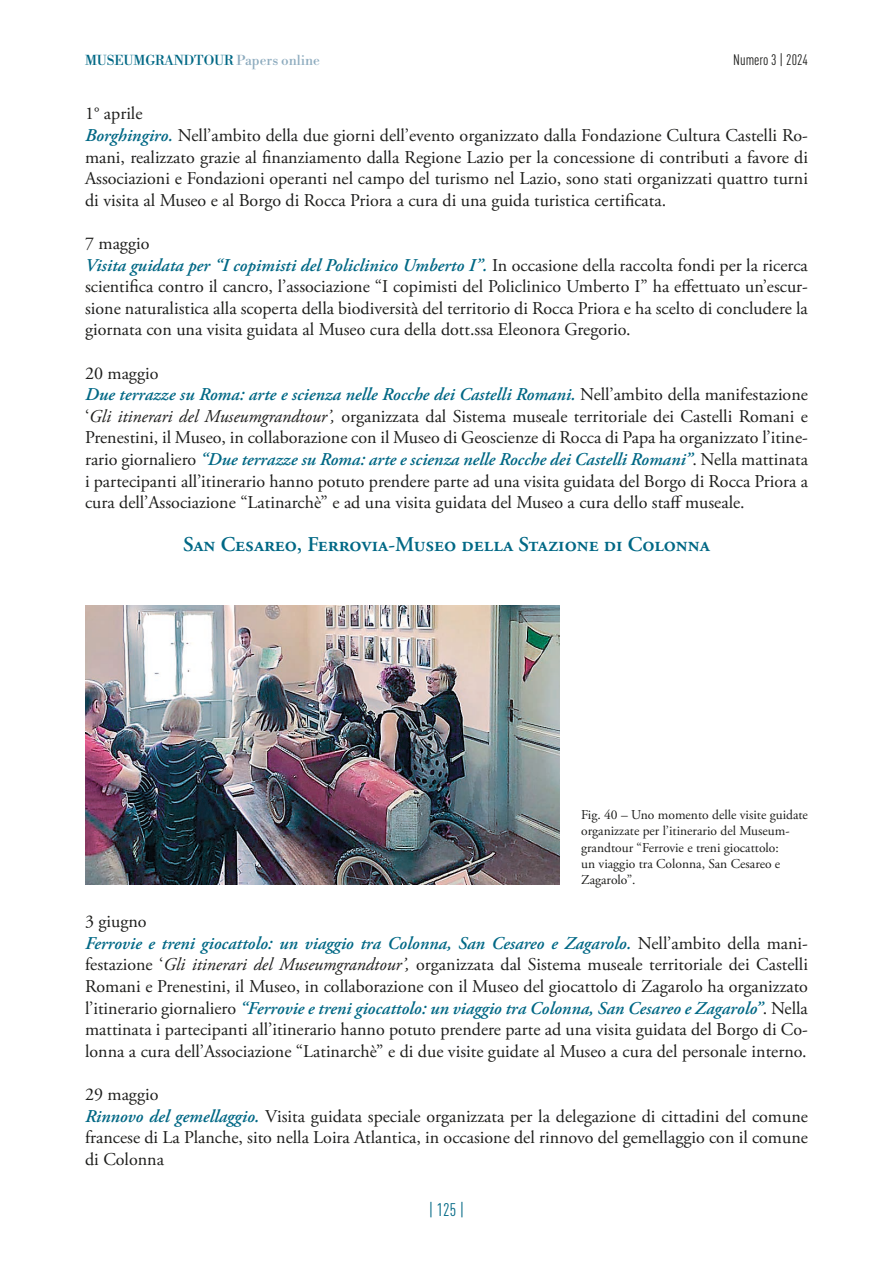
<style>
.page{position:relative;width:893px;height:1263px;background:#fff}
.page>*{position:absolute;margin:0;border:0;box-sizing:border-box;transform-origin:0 0}
.t1{font:600 21px "Adobe Garamond Pro";color:#006885}
.t2{font:18px/21.6px "Adobe Garamond Pro";letter-spacing:-.005em;color:#1d1d1b}
.t3{font:18px/21.6px "Adobe Garamond Pro";letter-spacing:-.025em;color:#1d1d1b}
.t4{font:18px "DIN Cond";color:#006885}
.t5{font:15px "DIN Cond";color:#1d1d1b}
.t6{font:13.5px/16.2px "Adobe Garamond Pro";letter-spacing:-.01em;color:#1d1d1b}
.t7{font:13.5px "Libre Bodoni";color:#006885}
.s1{color:#8eacbf}
.s2{font-weight:600;font-style:italic;color:#006885}
.s3{font-style:italic}
</style>
<div class="page">
<img style="left:85px;top:605px;width:475px;height:279px">
<p class="t7" style="left:85px;top:52px;width:237px">MUSEUMGRANDTOUR <span class="s1">Papers online</span></p>
<p class="t5" style="left:733px;top:51px;width:76px">Numero 3 | 2024</p>
<p class="t2" style="left:85px;top:103px;width:724px">1° aprile<br><span class="s2">Borghingiro.</span> Nell’ambito della due giorni dell’evento organizzato dalla Fondazione Cultura Castelli Ro&shy;mani, realizzato grazie al finanziamento dalla Regione Lazio per la concessione di contributi a favore di Associazioni e Fondazioni operanti nel campo del turismo nel Lazio, sono stati organizzati quattro turni di visita al Museo e al Borgo di Rocca Priora a cura di una guida turistica certificata.</p>
<p class="t3" style="left:85px;top:233px;width:724px">7 maggio<br><span class="s2">Visita guidata per “I copimisti del Policlinico Umberto I”.</span> In occasione della raccolta fondi per la ricerca scientifica contro il cancro, l’associazione “I copimisti del Policlinico Umberto I” ha effettuato un’escur&shy;sione naturalistica alla scoperta della biodiversità del territorio di Rocca Priora e ha scelto di concludere la giornata con una visita guidata al Museo cura della dott.ssa Eleonora Gregorio.</p>
<p class="t2" style="left:85px;top:363px;width:725px">20 maggio<br><span class="s2">Due terrazze su Roma: arte e scienza nelle Rocche dei Castelli Romani.</span> Nell’ambito della manifestazione ‘<span class="s3">Gli itinerari del Museumgrandtour’,</span> organizzata dal Sistema museale territoriale dei Castelli Romani e Prenestini, il Museo, in collaborazione con il Museo di Geoscienze di Rocca di Papa ha organizzato l’itine&shy;rario giornaliero <span class="s2">“Due terrazze su Roma: arte e scienza nelle Rocche dei Castelli Romani”</span>. Nella mattinata i partecipanti all’itinerario hanno potuto prendere parte ad una visita guidata del Borgo di Rocca Priora a cura dell’Associazione “Latinarchè” e ad una visita guidata del Museo a cura dello staff museale.</p>
<p class="t1" style="left:183px;top:533px;width:528px">San Cesareo, Ferrovia-Museo della Stazione di Colonna</p>
<p class="t6" style="left:581px;top:807px;width:228px">Fig. 40 – Uno momento delle visite guidate organizzate per l’itinerario del Museum&shy;grandtour “Ferrovie e treni giocattolo:<br>un viaggio tra Colonna, San Cesareo e Zagarolo”.</p>
<p class="t2" style="left:85px;top:911px;width:724px">3 giugno<br><span class="s2">Ferrovie e treni giocattolo: un viaggio tra Colonna, San Cesareo e Zagarolo.</span> Nell’ambito della mani&shy;festazione ‘<span class="s3">Gli itinerari del Museumgrandtour’,</span> organizzata dal Sistema museale territoriale dei Castelli Romani e Prenestini, il Museo, in collaborazione con il Museo del giocattolo di Zagarolo ha organizzato l’itinerario giornaliero <span class="s2">“Ferrovie e treni giocattolo: un viaggio tra Colonna, San Cesareo e Zagarolo”</span>. Nella mattinata i partecipanti all’itinerario hanno potuto prendere parte ad una visita guidata del Borgo di Co&shy;lonna a cura dell’Associazione “Latinarchè” e di due visite guidate al Museo a cura del personale interno.</p>
<p class="t2" style="left:85px;top:1084px;width:724px">29 maggio<br><span class="s2">Rinnovo del gemellaggio.</span> Visita guidata speciale organizzata per la delegazione di cittadini del comune francese di La Planche, sito nella Loira Atlantica, in occasione del rinnovo del gemellaggio con il comune di Colonna</p>
<p class="t4" style="left:429px;top:1199px;width:37px">| 125 |</p>
</div>
